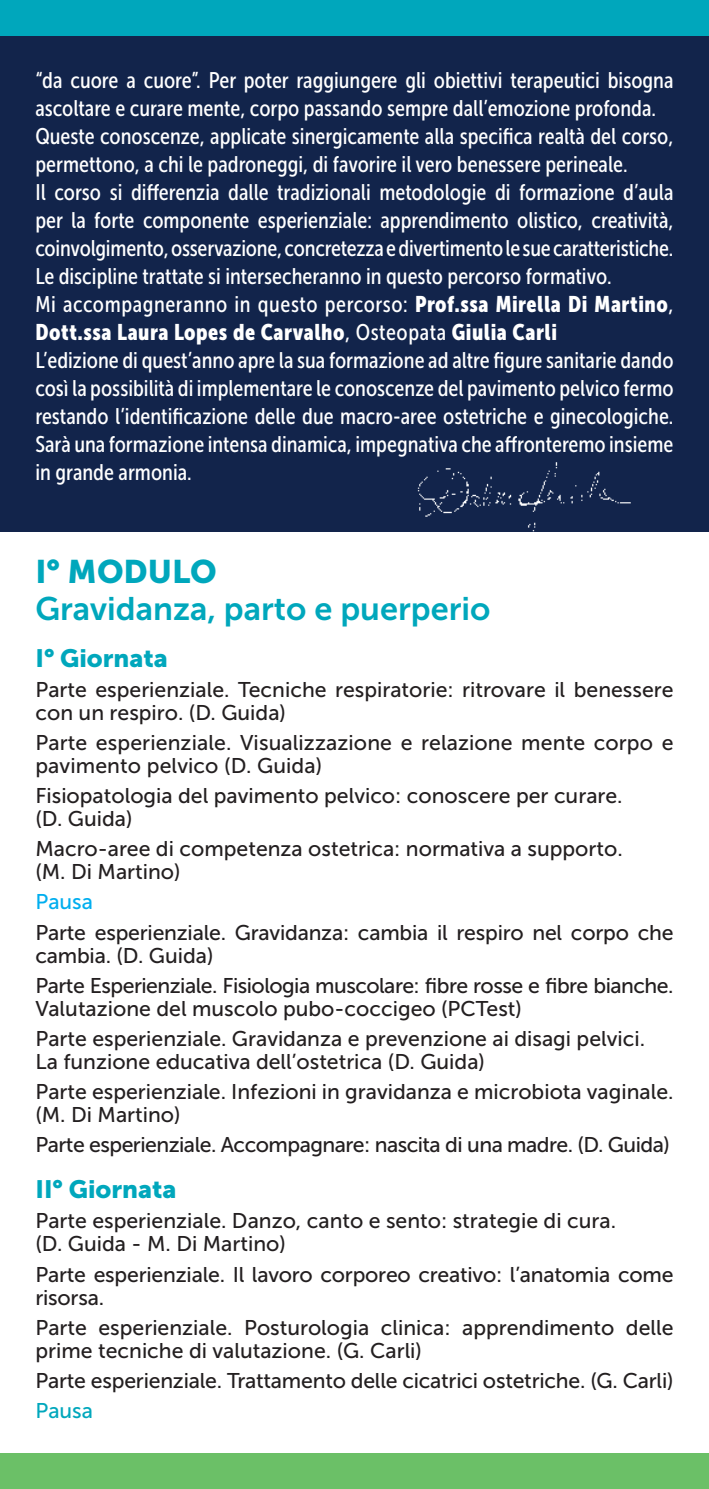
<style>
.page{position:relative;width:709px;height:1489px;background:#fff}
.page>*{position:absolute;margin:0;border:0;box-sizing:border-box;transform-origin:0 0}
.t1{font:32.5px "Museo Sans 700";color:#00a7bc}
.t2{font:32.5px "Museo Sans 900";color:#00a7bc}
.t3{font:25px "Museo Sans 900";color:#00a7bc}
.t4{font:22.5px/28px "Museo Sans Cond 500";color:#fff}
.t5{font:22.5px "Museo Sans Cond 900";letter-spacing:.025em;color:#fff}
.t6{font:21.25px/23px "Museo Sans 500";color:#231f20}
.t7{font:21.25px/23px "Museo Sans 500";letter-spacing:-.025em;color:#231f20}
.t8{font:21.25px "Museo Sans 500";color:#00aeef}
.t9{font:21.25px "Museo Sans 500";color:#00a7bc}
.s1{font-family:"Museo Sans Cond 900"}
.s2{font-family:"Museo Sans Cond 500"}
</style>
<div class="page">
<div style="left:0;top:0;width:709px;height:531px;background:#12244b"></div>
<div style="left:0;top:0;width:709px;height:35px;background:#00a7bc"></div>
<div style="left:0;top:1453px;width:709px;height:35px;background:#6bc067"></div>
<img style="left:373px;top:462px;width:304px;height:70px">
<p class="t4" style="left:35px;top:66px;width:639px">“da cuore a cuore”. Per poter raggiungere gli obiettivi terapeutici bisogna ascoltare e curare mente, corpo passando sempre dall’emozione profonda.<br>Queste conoscenze, applicate sinergicamente alla specifica realtà del corso, permettono, a chi le padroneggi, di favorire il vero benessere perineale.<br>Il corso si differenzia dalle tradizionali metodologie di formazione d’aula per la forte componente esperienziale: apprendimento olistico, creatività, coinvolgimento, osservazione, concretezza e divertimento le sue caratteristiche.<br>Le discipline trattate si intersecheranno in questo percorso formativo.<br>Mi accompagneranno in questo percorso: <span class="s1">Prof.ssa Mirella Di Martino</span>,</p>
<p class="t5" style="left:35px;top:319px;width:523px">Dott.ssa Laura Lopes de Carvalho<span class="s2">, Osteopata</span> Giulia Carli</p>
<p class="t4" style="left:35px;top:346px;width:639px;text-align:justify">L’edizione di quest’anno apre la sua formazione ad altre figure sanitarie dando così la possibilità di implementare le conoscenze del pavimento pelvico fermo restando l’identificazione delle due macro-aree ostetriche e ginecologiche.<br>Sarà una formazione intensa dinamica, impegnativa che affronteremo insieme in grande armonia.</p>
<h1 class="t2" style="left:35px;top:552px;width:183px">I° MODULO</h1>
<h1 class="t1" style="left:35px;top:591px;width:456px">Gravidanza, parto e puerperio</h1>
<p class="t3" style="left:35px;top:643px;width:134px">I° Giornata</p>
<p class="t6" style="left:35px;top:678px;width:639px">Parte esperienziale. Tecniche respiratorie: ritrovare il benessere con un respiro. (D. Guida)</p>
<p class="t6" style="left:35px;top:731px;width:639px">Parte esperienziale. Visualizzazione e relazione mente corpo e pavimento pelvico (D. Guida)</p>
<p class="t6" style="left:35px;top:784px;width:588px">Fisiopatologia del pavimento pelvico: conoscere per curare. (D. Guida)</p>
<p class="t6" style="left:35px;top:837px;width:589px">Macro-aree di competenza ostetrica: normativa a supporto. (M. Di Martino)</p>
<p class="t8" style="left:35px;top:890px;width:59px">Pausa</p>
<p class="t6" style="left:35px;top:920px;width:639px">Parte esperienziale. Gravidanza: cambia il respiro nel corpo che cambia. (D. Guida)</p>
<p class="t7" style="left:35px;top:973px;width:639px">Parte Esperienziale. Fisiologia muscolare: fibre rosse e fibre bianche.<br>Valutazione del muscolo pubo-coccigeo (PCTest)</p>
<p class="t6" style="left:35px;top:1027px;width:611px">Parte esperienziale. Gravidanza e prevenzione ai disagi pelvici.<br>La funzione educativa dell’ostetrica (D. Guida)</p>
<p class="t6" style="left:35px;top:1080px;width:639px">Parte esperienziale. Infezioni in gravidanza e microbiota vaginale. (M. Di Martino)</p>
<p class="t7" style="left:35px;top:1133px;width:636px">Parte esperienziale. Accompagnare: nascita di una madre. (D. Guida)</p>
<p class="t3" style="left:35px;top:1175px;width:143px">II° Giornata</p>
<p class="t6" style="left:35px;top:1209px;width:582px">Parte esperienziale. Danzo, canto e sento: strategie di cura. (D. Guida - M. Di Martino)</p>
<p class="t6" style="left:35px;top:1262px;width:639px">Parte esperienziale. Il lavoro corporeo creativo: l’anatomia come risorsa.</p>
<p class="t6" style="left:35px;top:1315px;width:639px">Parte esperienziale. Posturologia clinica: apprendimento delle prime tecniche di valutazione. (G. Carli)</p>
<p class="t6" style="left:35px;top:1368px;width:639px">Parte esperienziale. Trattamento delle cicatrici ostetriche. (G. Carli)</p>
<p class="t9" style="left:35px;top:1398px;width:59px">Pausa</p>
</div>
